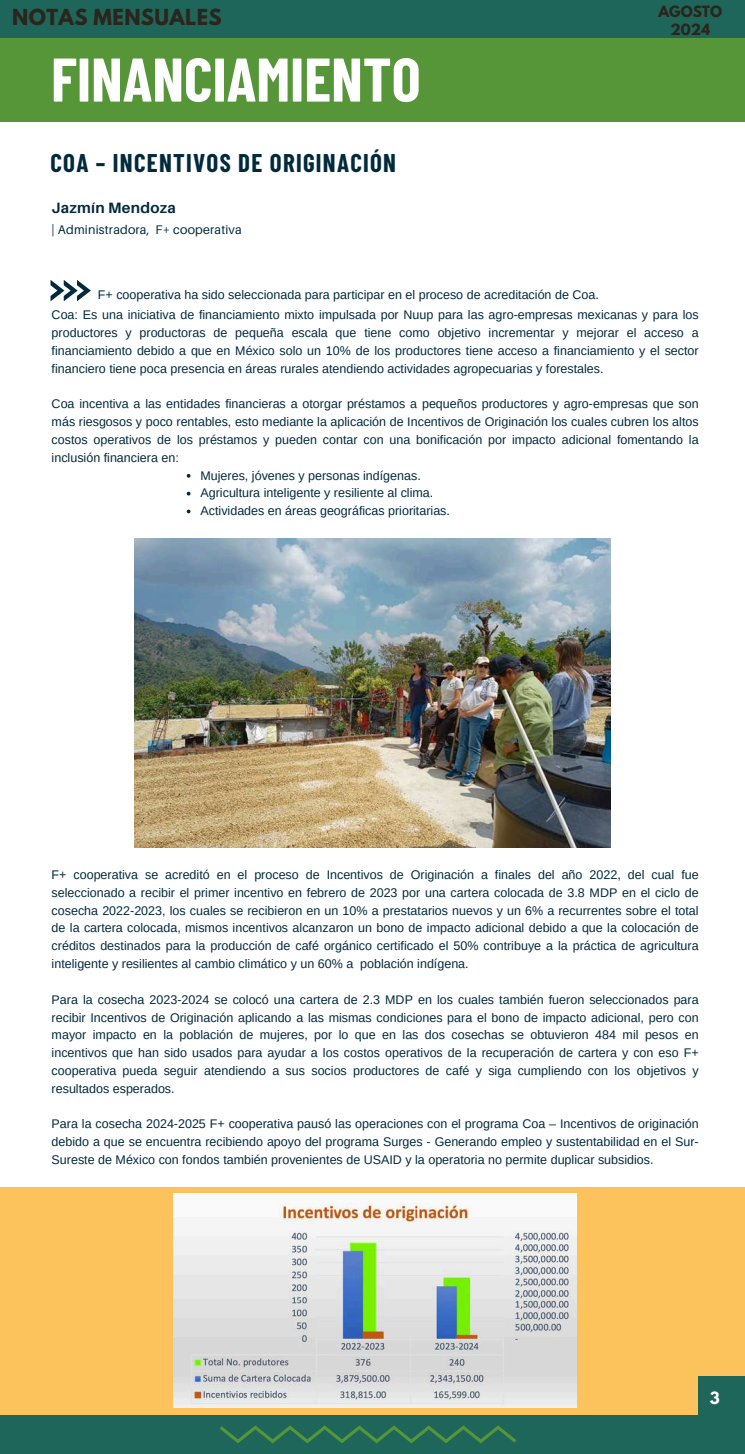
<style>
.page{position:relative;width:745px;height:1454px;background:#fff}
.page>*{position:absolute;margin:0;border:0;box-sizing:border-box;transform-origin:0 0}
.t1{font:700 61.5px "Barlow Condensed";color:#fff}
.t2{font:700 25px "Barlow Condensed";letter-spacing:.05em;color:#022a3d}
.t3{font:700 19.62px "League Spartan";letter-spacing:.02em;color:#2b251c}
.t4{font:700 15px "Aileron";letter-spacing:.015em;color:#022a3d}
.t5{font:700 15px "League Spartan";color:#fff}
.t6{font:700 13.75px/17.4px "League Spartan";color:#2b251c;text-align:center}
.t7{font:12.5px/17.8px "Arimo";color:#022a3d;text-align:justify}
.t8{font:12.5px "Aileron";letter-spacing:.015em;color:#022a3d}
</style>
<div class="page">
<svg style="left:50px;top:280px;width:41px;height:21px"></svg>
<div style="left:0;top:1414px;width:744px;height:39px;background:#1f665a"></div>
<div style="left:0;top:1186px;width:744px;height:228px;background:#fcc25b"></div>
<div style="left:698px;top:1376px;width:46px;height:49px;background:#1f665a"></div>
<div style="left:0;top:0;width:744px;height:42px;background:#1f665a"></div>
<div style="left:0;top:38px;width:744px;height:84px;background:#569639"></div>
<svg style="left:220px;top:1425px;width:296px;height:17px"></svg>
<img style="left:173px;top:1193px;width:403px;height:214px">
<img style="left:134px;top:538px;width:476px;height:309px">
<svg style="left:187px;top:509px;width:3px;height:4px"></svg>
<h3 class="t3" style="left:12px;top:7px;width:211px">NOTAS MENSUALES</h3>
<h1 class="t1" style="left:51px;top:40px;width:371px">FINANCIAMIENTO</h1>
<h2 class="t2" style="left:50px;top:147px;width:347px">COA – INCENTIVOS DE ORIGINACIÓN</h2>
<p class="t4" style="left:52px;top:198px;width:126px">Jazmín Mendoza</p>
<p class="t8" style="left:52px;top:221px;width:192px">| Administradora, F+ cooperativa</p>
<p class="t7" style="left:98px;top:285px;width:502px">F+ cooperativa ha sido seleccionada para participar en el proceso de acreditación de Coa.</p>
<p class="t6" style="left:658px;top:5px;width:65px">AGOSTO<br>2024</p>
<p class="t7" style="left:52px;top:306px;width:648px">Coa: Es una iniciativa de financiamiento mixto impulsada por Nuup para las agro-empresas mexicanas y para los productores y productoras de pequeña escala que tiene como objetivo incrementar y mejorar el acceso a financiamiento debido a que en México solo un 10% de los productores tiene acceso a financiamiento y el sector financiero tiene poca presencia en áreas rurales atendiendo actividades agropecuarias y forestales.</p>
<p class="t7" style="left:52px;top:395px;width:648px">Coa incentiva a las entidades financieras a otorgar préstamos a pequeños productores y agro-empresas que son</p>
<p class="t7" style="left:52px;top:413px;width:648px">más riesgosos y poco rentables, esto mediante la aplicación de Incentivos de Originación los cuales cubren los altos</p>
<p class="t7" style="left:52px;top:430px;width:648px">costos operativos de los préstamos y pueden contar con una bonificación por impacto adicional fomentando la</p>
<p class="t7" style="left:52px;top:448px;width:129px">inclusión financiera en:</p>
<p class="t7" style="left:200px;top:466px;width:222px">Mujeres, jóvenes y personas indígenas.</p>
<p class="t7" style="left:200px;top:484px;width:234px">Agricultura inteligente y resiliente al clima.</p>
<p class="t7" style="left:200px;top:502px;width:251px">Actividades en áreas geográficas prioritarias.</p>
<p class="t7" style="left:52px;top:865px;width:648px">F+ cooperativa se acreditó en el proceso de Incentivos de Originación a finales del año 2022, del cual fue seleccionado a recibir el primer incentivo en febrero de 2023 por una cartera colocada de 3.8 MDP en el ciclo de cosecha 2022-2023, los cuales se recibieron en un 10% a prestatarios nuevos y un 6% a recurrentes sobre el total de la cartera colocada, mismos incentivos alcanzaron un bono de impacto adicional debido a que la colocación de créditos destinados para la producción de café orgánico certificado el 50% contribuye a la práctica de agricultura inteligente y resilientes al cambio climático y un 60% a población indígena.</p>
<p class="t7" style="left:52px;top:990px;width:648px">Para la cosecha 2023-2024 se colocó una cartera de 2.3 MDP en los cuales también fueron seleccionados para recibir Incentivos de Originación aplicando a las mismas condiciones para el bono de impacto adicional, pero con mayor impacto en la población de mujeres, por lo que en las dos cosechas se obtuvieron 484 mil pesos en incentivos que han sido usados para ayudar a los costos operativos de la recuperación de cartera y con eso F+ cooperativa pueda seguir atendiendo a sus socios productores de café y siga cumpliendo con los objetivos y resultados esperados.</p>
<p class="t7" style="left:52px;top:1115px;width:648px">Para la cosecha 2024-2025 F+ cooperativa pausó las operaciones con el programa Coa – Incentivos de originación debido a que se encuentra recibiendo apoyo del programa Surges - Generando empleo y sustentabilidad en el Sur-Sureste de México con fondos también provenientes de USAID y la operatoria no permite duplicar subsidios.</p>
<p class="t5" style="left:709px;top:1390px;width:11px">3</p>
</div>
